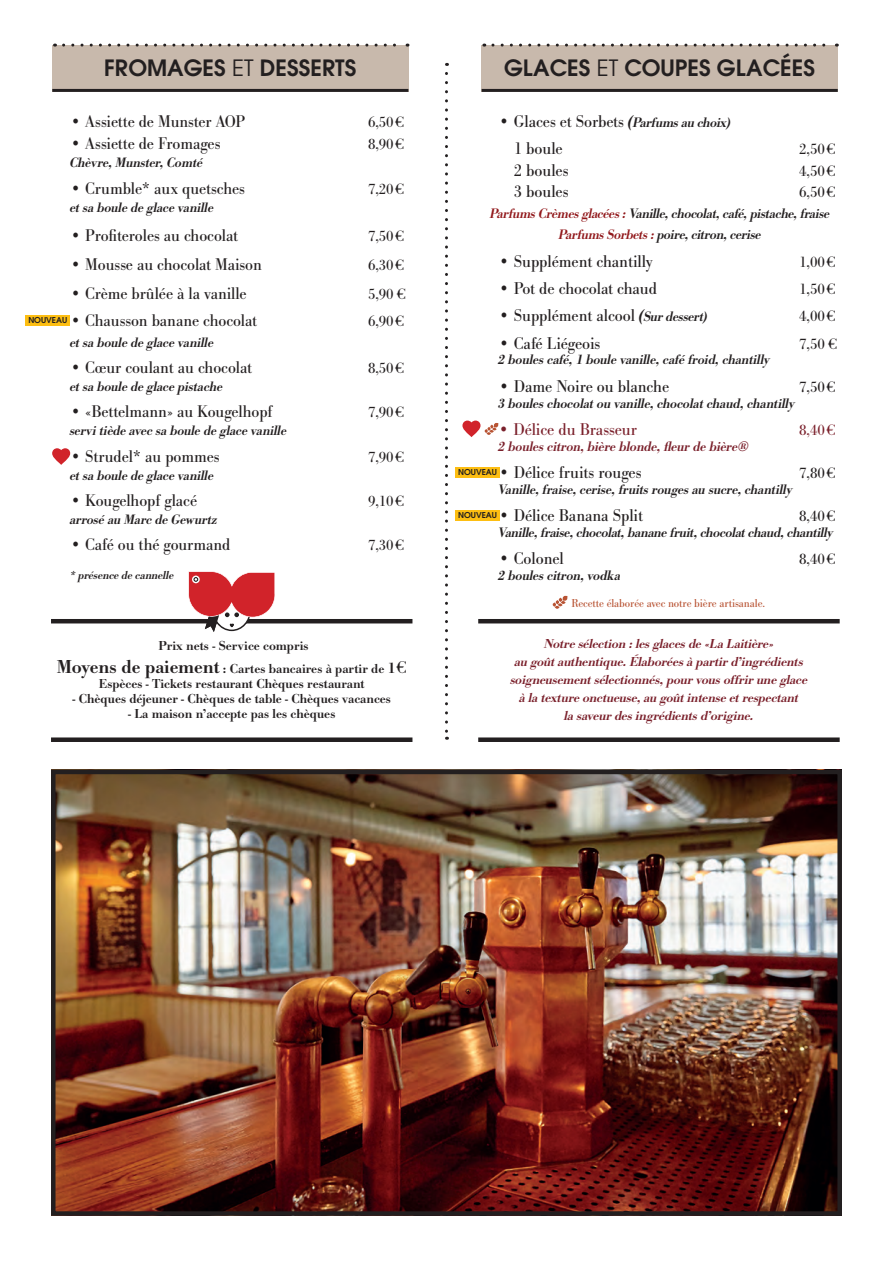
<style>
.page{position:relative;width:893px;height:1263px;background:#fff}
.page>*{position:absolute;margin:0;border:0;box-sizing:border-box;transform-origin:0 0}
.t1{font:600 22.35px "ITC Avant Garde Pro";color:#231f20}
.t2{font:17.7px "Bodoni URW";letter-spacing:-.005em;color:#231f20;scale:.95 1}
.t3{font:17.7px "Bodoni URW";letter-spacing:-.005em;color:#7a202b;scale:.95 1}
.t4{font:17.55px "Bodoni URW";letter-spacing:-.005em;color:#231f20;scale:.95 1}
.t5{font:15.75px "Bodoni URW";letter-spacing:-.005em;color:#231f20;scale:.95 1}
.t6{font:15.75px "Bodoni URW";color:#7a202b;scale:.95 1}
.t7{font:15.6px "Bodoni URW";letter-spacing:-.005em;color:#231f20;scale:.95 1}
.t8{font:italic 500 14.25px/20.9px "Bodoni URW";letter-spacing:-.01em;color:#231f20;text-align:center;scale:.95 1}
.t9{font:italic 500 14.25px "Bodoni URW";letter-spacing:-.005em;color:#7a202b;scale:.95 1}
.t10{font:italic 500 14.1px "Bodoni URW";letter-spacing:-.005em;color:#231f20;scale:.95 1}
.t11{font:italic 500 13.5px/18px "Bodoni URW";letter-spacing:-.01em;color:#7a202b;text-align:center}
.t12{font:500 13.5px/22.2px "Bodoni URW";color:#231f20;text-align:center}
.t13{font:12px "Bodoni URW";letter-spacing:-.005em;color:#b85333;scale:.95 1}
.t14{font:italic 500 12px "Bodoni URW";letter-spacing:-.005em;color:#231f20;scale:.95 1}
.t15{font:600 8.1px "ITC Avant Garde Pro";color:#231f20}
.s1{font-weight:400}
.s2{font-weight:500;font-style:italic}
.s3{font-weight:500;font-style:italic;font-size:14.25px}
.s4{color:#fff}
.s5{color:#91181b}
.s6{font-size:19.5px}
.s7{font-size:15.75px}
.s8{font-weight:400;font-size:17.7px}
</style>
<div class="page">
<svg style="left:445px;top:73px;width:3px;height:667px"></svg>
<img style="left:56px;top:775px;width:781px;height:436px">
<div style="left:51px;top:770px;width:791px;height:446px;border:4px solid #231f20"></div>
<svg style="left:52px;top:448px;width:18px;height:17px"></svg>
<div style="left:52px;top:45px;width:356px;height:46px;background:#c8b9ac"></div>
<hr style="left:52px;top:89px;width:356px;height:3px;background:#231f20">
<svg style="left:64px;top:44px;width:344px;height:3px"></svg>
<div style="left:482px;top:45px;width:356px;height:46px;background:#c8b9ac"></div>
<hr style="left:482px;top:89px;width:356px;height:3px;background:#231f20">
<svg style="left:493px;top:44px;width:344px;height:3px"></svg>
<div style="left:51px;top:737px;width:361px;height:5px;background:#231f20"></div>
<div style="left:478px;top:737px;width:362px;height:5px;background:#231f20"></div>
<hr style="left:51px;top:619px;width:361px;height:4px;background:#231f20">
<hr style="left:478px;top:619px;width:362px;height:4px;background:#231f20">
<svg style="left:188px;top:571px;width:87px;height:61px"></svg>
<div style="left:25px;top:315px;width:45px;height:11px;background:#fdbe12"></div>
<div style="left:455px;top:467px;width:45px;height:10px;background:#fdbe12"></div>
<div style="left:455px;top:510px;width:45px;height:11px;background:#fdbe12"></div>
<svg style="left:462px;top:421px;width:36px;height:16px"></svg>
<svg style="left:552px;top:596px;width:15px;height:13px"></svg>
<h1 class="t1" style="left:104px;top:53px;width:254px">FROMAGES <span class="s1">ET</span> DESSERTS</h1>
<h1 class="t1" style="left:504px;top:53px;width:312px">GLACES <span class="s1">ET</span> COUPES GLACÉES</h1>
<p class="t2" style="left:499px;top:111px;width:246px">• Glaces et Sorbets <span class="s2">(</span><span class="s3">Parfums au choix)</span></p>
<p class="t2" style="left:499px;top:138px;width:69px"><span class="s4">•</span> 1 boule</p>
<p class="t5" style="left:799px;top:139px;width:40px">2,50€</p>
<p class="t2" style="left:499px;top:159px;width:75px"><span class="s4">•</span> 2 boules</p>
<p class="t5" style="left:799px;top:161px;width:40px">4,50€</p>
<p class="t2" style="left:499px;top:181px;width:75px"><span class="s4">•</span> 3 boules</p>
<p class="t5" style="left:799px;top:183px;width:40px">6,50€</p>
<p class="t8" style="left:490px;top:204px;width:359px"><span class="s5">Parfums Crèmes glacées :</span> Vanille, chocolat, café, pistache, fraise<br><span class="s5">Parfums Sorbets :</span> poire, citron, cerise</p>
<p class="t2" style="left:499px;top:250px;width:164px">• Supplément chantilly</p>
<p class="t5" style="left:799px;top:252px;width:40px">1,00€</p>
<p class="t2" style="left:499px;top:278px;width:168px">• Pot de chocolat chaud</p>
<p class="t5" style="left:799px;top:279px;width:40px">1,50€</p>
<p class="t2" style="left:499px;top:305px;width:222px">• Supplément alcool <span class="s2">(</span><span class="s3">Sur dessert)</span></p>
<p class="t5" style="left:799px;top:307px;width:40px">4,00€</p>
<p class="t2" style="left:499px;top:332px;width:109px">• Café Liégeois</p>
<p class="t5" style="left:799px;top:334px;width:42px">7,50 €</p>
<p class="t8" style="left:499px;top:350px;width:287px">2 boules café, 1 boule vanille, café froid, chantilly</p>
<p class="t2" style="left:499px;top:376px;width:181px">• Dame Noire ou blanche</p>
<p class="t5" style="left:799px;top:377px;width:40px">7,50€</p>
<p class="t8" style="left:499px;top:393px;width:314px">3 boules chocolat ou vanille, chocolat chaud, chantilly</p>
<p class="t3" style="left:498px;top:419px;width:148px">• Délice du Brasseur</p>
<p class="t6" style="left:799px;top:420px;width:40px">8,40€</p>
<p class="t9" style="left:499px;top:438px;width:265px">2 boules citron, bière blonde, fleur de bière®</p>
<p class="t2" style="left:499px;top:462px;width:152px">• Délice fruits rouges</p>
<p class="t5" style="left:799px;top:464px;width:40px">7,80€</p>
<p class="t8" style="left:499px;top:479px;width:311px">Vanille, fraise, cerise, fruits rouges au sucre, chantilly</p>
<p class="t2" style="left:499px;top:505px;width:154px">• Délice Banana Split</p>
<p class="t5" style="left:799px;top:507px;width:40px">8,40€</p>
<p class="t8" style="left:499px;top:522px;width:354px">Vanille, fraise, chocolat, banane fruit, chocolat chaud, chantilly</p>
<p class="t2" style="left:499px;top:548px;width:70px">• Colonel</p>
<p class="t5" style="left:799px;top:550px;width:40px">8,40€</p>
<p class="t8" style="left:499px;top:565px;width:130px">2 boules citron, vodka</p>
<p class="t4" style="left:70px;top:111px;width:186px">• Assiette de Munster AOP</p>
<p class="t7" style="left:368px;top:112px;width:39px">6,50€</p>
<p class="t4" style="left:70px;top:133px;width:160px">• Assiette de Fromages</p>
<p class="t7" style="left:368px;top:135px;width:39px">8,90€</p>
<p class="t10" style="left:70px;top:154px;width:141px">Chèvre, Munster, Comté</p>
<p class="t4" style="left:70px;top:177px;width:186px">• Crumble* aux quetsches</p>
<p class="t7" style="left:368px;top:179px;width:39px">7,20€</p>
<p class="t10" style="left:70px;top:199px;width:153px">et sa boule de glace vanille</p>
<p class="t4" style="left:70px;top:225px;width:178px">• Profiteroles au chocolat</p>
<p class="t7" style="left:368px;top:227px;width:39px">7,50€</p>
<p class="t4" style="left:70px;top:254px;width:203px">• Mousse au chocolat Maison</p>
<p class="t7" style="left:368px;top:256px;width:39px">6,30€</p>
<p class="t4" style="left:70px;top:283px;width:187px">• Crème brûlée à la vanille</p>
<p class="t7" style="left:368px;top:285px;width:41px">5,90 €</p>
<p class="t4" style="left:70px;top:309px;width:198px">• Chausson banane chocolat</p>
<p class="t7" style="left:368px;top:311px;width:39px">6,90€</p>
<p class="t10" style="left:70px;top:334px;width:153px">et sa boule de glace vanille</p>
<p class="t4" style="left:70px;top:357px;width:193px">• Cœur coulant au chocolat</p>
<p class="t7" style="left:368px;top:359px;width:39px">8,50€</p>
<p class="t10" style="left:70px;top:378px;width:163px">et sa boule de glace pistache</p>
<p class="t4" style="left:70px;top:401px;width:215px">• «Bettelmann» au Kougelhopf</p>
<p class="t7" style="left:368px;top:403px;width:39px">7,90€</p>
<p class="t10" style="left:70px;top:422px;width:230px">servi tiède avec sa boule de glace vanille</p>
<p class="t4" style="left:70px;top:446px;width:159px">• Strudel* au pommes</p>
<p class="t7" style="left:368px;top:448px;width:39px">7,90€</p>
<p class="t10" style="left:70px;top:467px;width:153px">et sa boule de glace vanille</p>
<p class="t4" style="left:70px;top:490px;width:135px">• Kougelhopf glacé</p>
<p class="t7" style="left:368px;top:491px;width:39px">9,10€</p>
<p class="t10" style="left:70px;top:511px;width:157px">arrosé au Marc de Gewurtz</p>
<p class="t4" style="left:70px;top:534px;width:170px">• Café ou thé gourmand</p>
<p class="t7" style="left:368px;top:535px;width:39px">7,30€</p>
<p class="t14" style="left:70px;top:568px;width:111px">* présence de cannelle</p>
<p class="t15" style="left:28px;top:315px;width:40px">NOUVEAU</p>
<p class="t15" style="left:458px;top:467px;width:40px">NOUVEAU</p>
<p class="t15" style="left:458px;top:510px;width:40px">NOUVEAU</p>
<p class="t12" style="left:57px;top:635px;width:352px">Prix nets - Service compris<br><span class="s6">Moyens de paiement</span> : Cartes bancaires à partir de <span class="s7">1</span><span class="s8">€</span></p>
<p class="t12" style="left:99px;top:672px;width:267px">Espèces - Tickets restaurant Chèques restaurant</p>
<p class="t12" style="left:73px;top:687px;width:320px">- Chèques déjeuner - Chèques de table - Chèques vacances</p>
<p class="t12" style="left:128px;top:702px;width:209px">- La maison n’accepte pas les chèques</p>
<p class="t13" style="left:571px;top:596px;width:205px">Recette élaborée avec notre bière artisanale.</p>
<p class="t11" style="left:511px;top:635px;width:299px">Notre sélection : les glaces de «La Laitière»<br>au goût authentique. Élaborées à partir d’ingrédients soigneusement sélectionnés, pour vous offrir une glace à la texture onctueuse, au goût intense et respectant<br>la saveur des ingrédients d’origine.</p>
</div>
